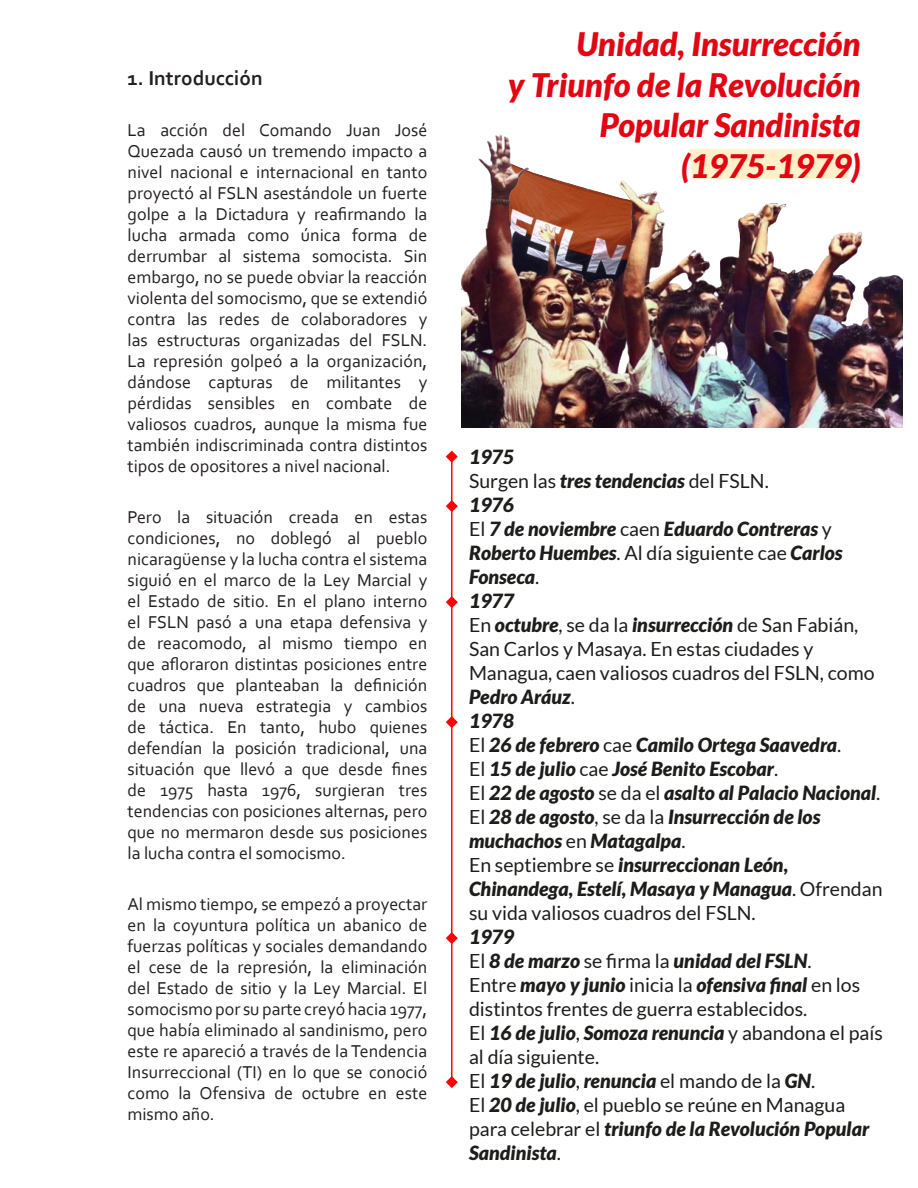
<style>
.page{position:relative;width:918px;height:1188px;background:#fff}
.page>*{position:absolute;margin:0;border:0;box-sizing:border-box;transform-origin:0 0}
.t1{font:italic 900 32.4px/40.5px "Lato";color:#e20613;text-align:right}
.t2{font:700 21px "Corbel";color:#231f20}
.t3{font:italic 900 19.5px/24px "Lato";color:#1d1d1b}
.t4{font:18px/21px "Corbel";color:#231f20;text-align:justify}
.s1{font-weight:400;font-style:normal}
</style>
<div class="page">
<hr style="left:451px;top:457px;width:2px;height:624px;background:#f00">
<svg style="left:446px;top:932px;width:12px;height:12px"></svg>
<svg style="left:446px;top:1076px;width:12px;height:12px"></svg>
<svg style="left:446px;top:716px;width:12px;height:12px"></svg>
<svg style="left:446px;top:500px;width:12px;height:12px"></svg>
<svg style="left:446px;top:596px;width:12px;height:12px"></svg>
<svg style="left:446px;top:451px;width:12px;height:12px"></svg>
<img style="left:462px;top:134px;width:441px;height:294px">
<p class="t2" style="left:128px;top:65px;width:137px">1. Introducción</p>
<p class="t4" style="left:128px;top:119px;width:301px">La acción del Comando Juan José Quezada causó un tremendo impacto a nivel nacional e internacional en tanto proyectó al FSLN asestándole un fuerte golpe a la Dictadura y reafirmando la lucha armada como única forma de derrumbar al sistema somocista. Sin embargo, no se puede obviar la reacción violenta del somocismo, que se extendió contra las redes de colaboradores y las estructuras organizadas del FSLN.<br>La represión golpeó a la organización, dándose capturas de militantes y pérdidas sensibles en combate de valiosos cuadros, aunque la misma fue también indiscriminada contra distintos tipos de opositores a nivel nacional.</p>
<p class="t4" style="left:128px;top:506px;width:301px">Pero la situación creada en estas condiciones, no doblegó al pueblo nicaragüense y la lucha contra el sistema siguió en el marco de la Ley Marcial y el Estado de sitio. En el plano interno el FSLN pasó a una etapa defensiva y de reacomodo, al mismo tiempo en que afloraron distintas posiciones entre cuadros que planteaban la definición de una nueva estrategia y cambios de táctica. En tanto, hubo quienes defendían la posición tradicional, una situación que llevó a que desde fines de 1975 hasta 1976, surgieran tres tendencias con posiciones alternas, pero que no mermaron desde sus posiciones la lucha contra el somocismo.</p>
<p class="t4" style="left:128px;top:893px;width:301px">Al mismo tiempo, se empezó a proyectar en la coyuntura política un abanico de fuerzas políticas y sociales demandando el cese de la represión, la eliminación del Estado de sitio y la Ley Marcial. El somocismo por su parte creyó hacia 1977, que había eliminado al sandinismo, pero este re apareció a través de la Tendencia Insurreccional (TI) en lo que se conoció como la Ofensiva de octubre en este mismo año.</p>
<p class="t1" style="left:508px;top:25px;width:354px">Unidad, Insurrección<br>y Triunfo de la Revolución<br>Popular Sandinista (1975-1979)</p>
<p class="t3" style="left:469px;top:445px;width:415px">1975<br><span class="s1">Surgen las</span> tres tendencias <span class="s1">del FSLN.<br></span>1976<br><span class="s1">El</span> 7 de noviembre <span class="s1">caen</span> Eduardo Contreras <span class="s1">y<br></span>Roberto Huembes<span class="s1">. Al día siguiente cae</span> Carlos<br>Fonseca<span class="s1">.<br></span>1977<br><span class="s1">En</span> octubre<span class="s1">, se da la</span> insurrección <span class="s1">de San Fabián,<br>San Carlos y Masaya. En estas ciudades y<br>Managua, caen valiosos cuadros del FSLN, como<br></span>Pedro Aráuz<span class="s1">.<br></span>1978<br><span class="s1">El</span> 26 de febrero <span class="s1">cae</span> Camilo Ortega Saavedra<span class="s1">.<br>El</span> 15 de julio <span class="s1">cae</span> José Benito Escobar<span class="s1">.<br>El</span> 22 de agosto <span class="s1">se da el</span> asalto al Palacio Nacional<span class="s1">.<br>El</span> 28 de agosto<span class="s1">, se da la</span> Insurrección de los muchachos <span class="s1">en</span> Matagalpa<span class="s1">.<br>En septiembre se</span> insurreccionan León,<br>Chinandega, Estelí, Masaya y Managua<span class="s1">. Ofrendan su vida valiosos cuadros del FSLN.<br></span>1979<br><span class="s1">El</span> 8 de marzo <span class="s1">se firma la</span> unidad del FSLN<span class="s1">.<br>Entre</span> mayo y junio <span class="s1">inicia la</span> ofensiva final <span class="s1">en los distintos frentes de guerra establecidos.<br>El</span> 16 de julio<span class="s1">,</span> Somoza renuncia <span class="s1">y abandona el país al día siguiente.<br>El</span> 19 de julio<span class="s1">,</span> renuncia <span class="s1">el mando de la</span> GN<span class="s1">.<br>El</span> 20 de julio<span class="s1">, el pueblo se reúne en Managua para celebrar el</span> triunfo de la Revolución Popular<br>Sandinista<span class="s1">.</span></p>
</div>
